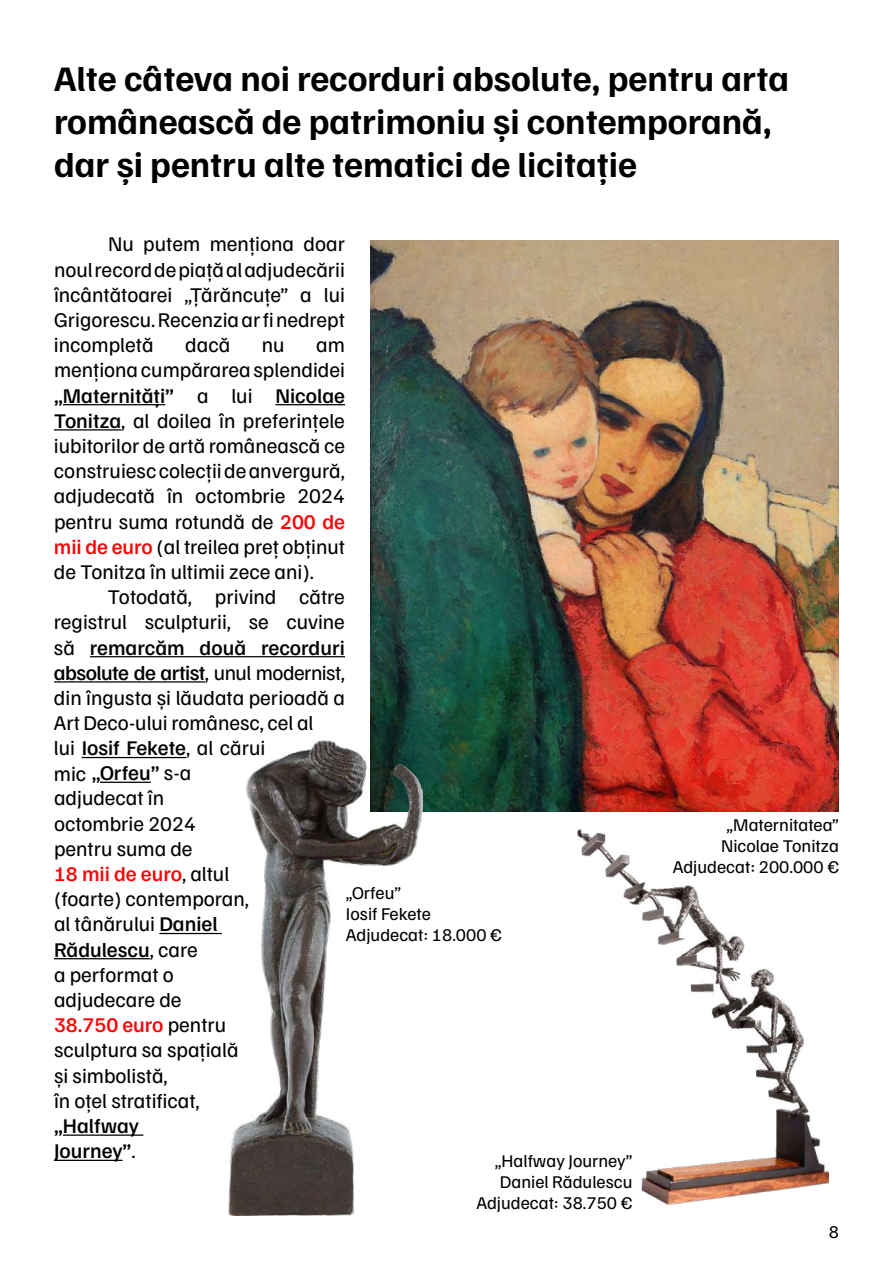
<style>
.page{position:relative;width:893px;height:1263px;background:#fff}
.page>*{position:absolute;margin:0;border:0;box-sizing:border-box;transform-origin:0 0}
.t1{font:700 36px/43.2px "Familjen Grotesk";color:#000}
.t2{font:21px/25.2px "Familjen Grotesk";color:#000;text-align:justify}
.t3{font:500 21px/25.2px "Familjen Grotesk";color:#000}
.t4{font:18px/21px "Familjen Grotesk";color:#000;text-align:right}
.s1{font-weight:500}
.s2{font-weight:500;color:#f00}
.s3{font-weight:400}
</style>
<div class="page">
<hr style="left:63px;top:404px;width:102px;height:1px;background:#000">
<hr style="left:275px;top:404px;width:70px;height:1px;background:#000">
<hr style="left:54px;top:429px;width:67px;height:1px;background:#000">
<hr style="left:90px;top:656px;width:255px;height:1px;background:#000">
<hr style="left:54px;top:681px;width:151px;height:1px;background:#000">
<hr style="left:82px;top:757px;width:104px;height:1px;background:#000">
<img style="left:371px;top:240px;width:468px;height:571px">
<img style="left:229px;top:740px;width:194px;height:475px">
<img style="left:577px;top:830px;width:252px;height:375px">
<hr style="left:100px;top:782px;width:51px;height:1px;background:#000">
<hr style="left:159px;top:933px;width:63px;height:1px;background:#000">
<hr style="left:54px;top:958px;width:96px;height:1px;background:#000">
<hr style="left:63px;top:1134px;width:80px;height:2px;background:#000">
<hr style="left:54px;top:1160px;width:69px;height:1px;background:#000">
<h1 class="t1" style="left:54px;top:55px;width:736px">Alte câteva noi recorduri absolute, pentru arta românească de patrimoniu și contemporană, dar și pentru alte tematici de licitație</h1>
<p class="t2" style="left:54px;top:231px;width:293px;text-indent:54px">Nu putem menționa doar noulrecorddepiațăaladjudecării încântătoarei „Țărăncuțe” a lui Grigorescu.Recenziaarfinedrept incompletă</p>
<p class="t2" style="left:185px;top:331px;width:46px">dacă</p>
<p class="t2" style="left:262px;top:331px;width:24px">nu</p>
<p class="t2" style="left:54px;top:331px;width:293px;text-indent:262px">am menționacumpărareasplendidei <span class="s1">„Maternități”</span> a lui <span class="s1">Nicolae Tonitza</span>, al doilea în preferințele iubitorilor de artă românească ce construiesccolecțiideanvergură, adjudecată în octombrie 2024 pentru suma rotundă de <span class="s2">200 de mii de euro</span> (al treilea preț obținut de Tonitza în ultimii zece ani).</p>
<p class="t2" style="left:54px;top:583px;width:293px;text-align:left;text-indent:54px">Totodată, privind către registrul sculpturii, se cuvine să <span class="s1">remarcăm două recorduri absolute de artist</span>, unul modernist, din îngusta și lăudata perioadă a<br>Art Deco-ului românesc, cel al<br>lui <span class="s1">Iosif Fekete</span>, al cărui<br>mic <span class="s1">„Orfeu”</span> s-a</p>
<p class="t2" style="left:54px;top:785px;width:197px;text-align:left">adjudecat în octombrie 2024 pentru suma de<br><span class="s2">18 mii de euro</span>, altul (foarte) contemporan, al tânărului <span class="s1">Daniel<br>Rădulescu</span>, care<br>a performat o adjudecare de<br><span class="s2">38.750 euro</span> pentru sculptura sa spațială și simbolistă,<br>în oțel stratificat,</p>
<p class="t3" style="left:54px;top:1112px;width:87px">„Halfway<br>Journey”<span class="s3">.</span></p>
<p class="t4" style="left:346px;top:881px;width:157px;text-align:left">„Orfeu”<br>Iosif Fekete<br>Adjudecat: 18.000 €</p>
<p class="t4" style="left:477px;top:1149px;width:157px">„Halfway Journey”<br>Daniel Rădulescu<br>Adjudecat: 38.750 €</p>
<p class="t4" style="left:673px;top:813px;width:168px">„Maternitatea”<br>Nicolae Tonitza<br>Adjudecat: 200.000 €</p>
<p class="t4" style="left:829px;top:1220px;width:12px">8</p>
</div>
